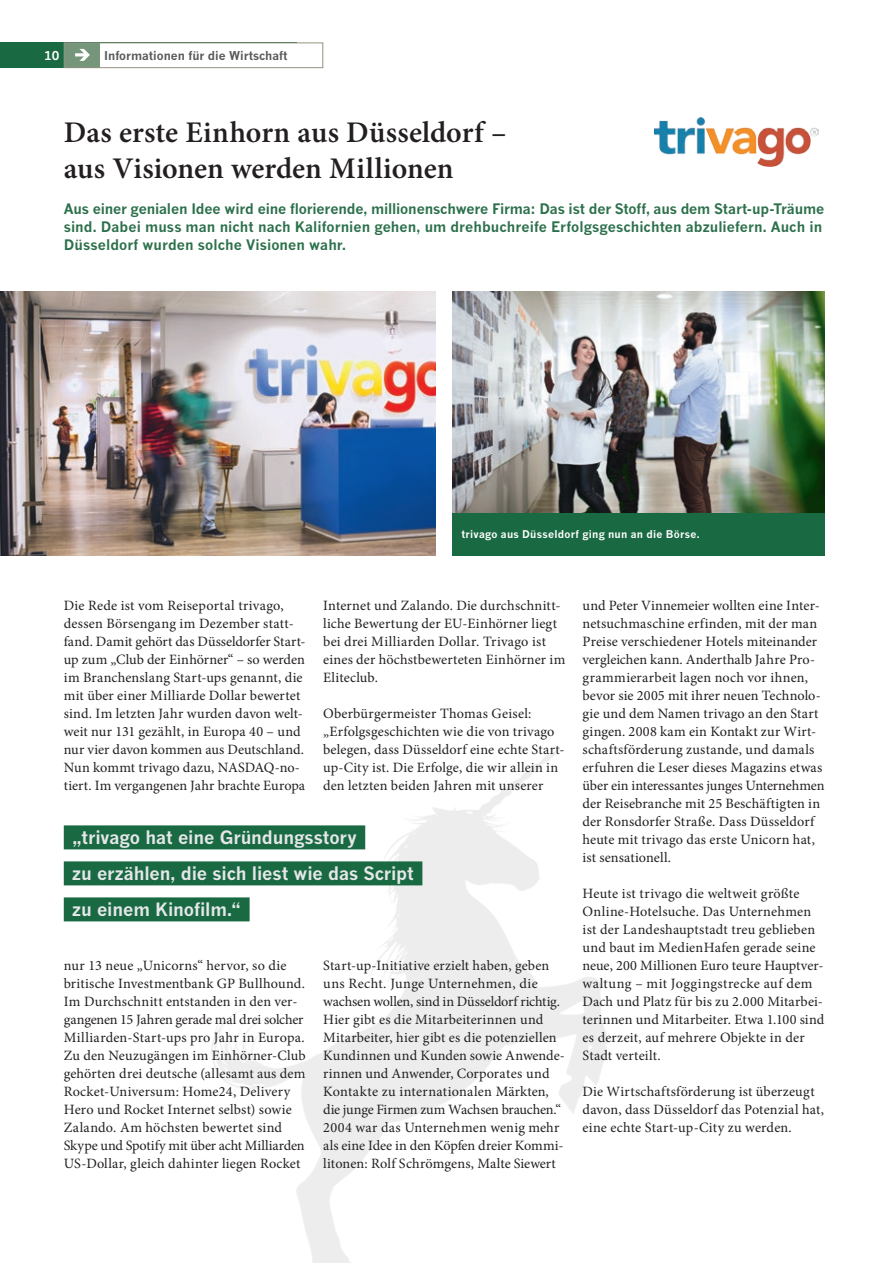
<style>
.page{position:relative;width:893px;height:1263px;background:#fff}
.page>*{position:absolute;margin:0;border:0;box-sizing:border-box;transform-origin:0 0}
.t1{font:600 30px/36px "Minion Pro";color:#231f20}
.t2{font:700 18px/36px "News Gothic MT Pro";letter-spacing:-.005em;color:#e6e7e9}
.t3{font:14.25px/18px "Minion Pro";letter-spacing:.01em;color:#231f20}
.t4{font:700 14.25px/18px "News Gothic MT Pro";color:#2c704b}
.t5{font:700 12px "News Gothic MT Pro";color:#57585a}
.t6{font:700 12px "News Gothic MT Pro";color:#fff}
.t7{font:700 10.5px "News Gothic MT Pro";letter-spacing:.025em;color:#fff}
</style>
<div class="page">
<div style="left:0;top:43px;width:296px;height:25px;background:#196a43"></div>
<div style="left:64px;top:43px;width:259px;height:25px;background:#fff"></div>
<div style="left:64px;top:43px;width:35px;height:24px;background:#76967c"></div>
<div style="left:64px;top:43px;width:259px;height:25px;border:1px solid #939281"></div>
<svg style="left:75px;top:49px;width:15px;height:12px"></svg>
<img style="left:453px;top:291px;width:372px;height:222px">
<img style="left:0;top:291px;width:436px;height:265px">
<img style="left:654px;top:117px;width:164px;height:50px">
<div style="left:64px;top:825px;width:301px;height:24px;background:#196a43"></div>
<div style="left:64px;top:861px;width:358px;height:24px;background:#196a43"></div>
<div style="left:64px;top:897px;width:186px;height:24px;background:#196a43"></div>
<div style="left:453px;top:513px;width:372px;height:43px;background:#196a43"></div>
<p class="t6" style="left:44px;top:48px;width:17px">10</p>
<p class="t5" style="left:104px;top:48px;width:185px">Informationen für die Wirtschaft</p>
<h1 class="t1" style="left:64px;top:114px;width:444px">Das erste Einhorn aus Düsseldorf – aus Visionen werden Millionen</h1>
<p class="t4" style="left:64px;top:200px;width:762px">Aus einer genialen Idee wird eine florierende, millionenschwere Firma: Das ist der Stoff, aus dem Start-up-Träume sind. Dabei muss man nicht nach Kalifornien gehen, um drehbuchreife Erfolgsgeschichten abzuliefern. Auch in<br>Düsseldorf wurden solche Visionen wahr.</p>
<p class="t7" style="left:461px;top:528px;width:240px">trivago aus Düsseldorf ging nun an die Börse.</p>
<p class="t3" style="left:64px;top:597px;width:243px">Die Rede ist vom Reiseportal trivago, dessen Börsengang im Dezember statt&shy;fand. Damit gehört das Düsseldorfer Start&shy;up zum „Club der Einhörner“ – so werden im Branchenslang Start-ups genannt, die mit über einer Milliarde Dollar bewertet sind. Im letzten Jahr wurden davon welt&shy;weit nur 131 gezählt, in Europa 40 – und nur vier davon kommen aus Deutschland.<br>Nun kommt trivago dazu, NASDAQ-no&shy;tiert. Im vergangenen Jahr brachte Europa</p>
<p class="t3" style="left:323px;top:596px;width:244px">Internet und Zalando. Die durchschnitt&shy;liche Bewertung der EU-Einhörner liegt bei drei Milliarden Dollar. Trivago ist eines der höchstbewerteten Einhörner im Eliteclub.</p>
<p class="t3" style="left:323px;top:704px;width:243px">Oberbürgermeister Thomas Geisel: „Erfolgsgeschichten wie die von trivago belegen, dass Düsseldorf eine echte Start&shy;up-City ist. Die Erfolge, die wir allein in den letzten beiden Jahren mit unserer</p>
<p class="t2" style="left:72px;top:819px;width:343px">„trivago hat eine Gründungsstory<br>zu erzählen, die sich liest wie das Script zu einem Kinofilm.“</p>
<p class="t3" style="left:64px;top:957px;width:243px">nur 13 neue „Unicorns“ hervor, so die britische Investmentbank GP Bullhound.<br>Im Durchschnitt entstanden in den ver&shy;gangenen 15 Jahren gerade mal drei solcher Milliarden-Start-ups pro Jahr in Europa.<br>Zu den Neuzugängen im Einhörner-Club gehörten drei deutsche (allesamt aus dem Rocket-Universum: Home24, Delivery Hero und Rocket Internet selbst) sowie Zalando. Am höchsten bewertet sind Skype und Spotify mit über acht Milliarden US-Dollar, gleich dahinter liegen Rocket</p>
<p class="t3" style="left:323px;top:956px;width:243px">Start-up-Initiative erzielt haben, geben uns Recht. Junge Unternehmen, die wachsen wollen, sind in Düsseldorf richtig.<br>Hier gibt es die Mitarbeiterinnen und Mitarbeiter, hier gibt es die potenziellen Kundinnen und Kunden sowie Anwende&shy;rinnen und Anwender, Corporates und Kontakte zu internationalen Märkten, die junge Firmen zum Wachsen brauchen.“ 2004 war das Unternehmen wenig mehr als eine Idee in den Köpfen dreier Kommi&shy;litonen: Rolf Schrömgens, Malte Siewert</p>
<p class="t3" style="left:583px;top:597px;width:243px">und Peter Vinnemeier wollten eine Inter&shy;netsuchmaschine erfinden, mit der man Preise verschiedener Hotels miteinander vergleichen kann. Anderthalb Jahre Pro&shy;grammierarbeit lagen noch vor ihnen, bevor sie 2005 mit ihrer neuen Technolo&shy;gie und dem Namen trivago an den Start gingen. 2008 kam ein Kontakt zur Wirt&shy;schaftsförderung zustande, und damals erfuhren die Leser dieses Magazins etwas über ein interessantes junges Unternehmen der Reisebranche mit 25 Beschäftigten in der Ronsdorfer Straße. Dass Düsseldorf heute mit trivago das erste Unicorn hat, ist sensationell.</p>
<p class="t3" style="left:583px;top:884px;width:243px">Heute ist trivago die weltweit größte Online-Hotelsuche. Das Unternehmen ist der Landeshauptstadt treu geblieben und baut im MedienHafen gerade seine neue, 200 Millionen Euro teure Hauptver&shy;waltung – mit Joggingstrecke auf dem Dach und Platz für bis zu 2.000 Mitarbei&shy;terinnen und Mitarbeiter. Etwa 1.100 sind es derzeit, auf mehrere Objekte in der Stadt verteilt.</p>
<p class="t3" style="left:583px;top:1082px;width:243px">Die Wirtschaftsförderung ist überzeugt davon, dass Düsseldorf das Potenzial hat, eine echte Start-up-City zu werden.</p>
</div>
